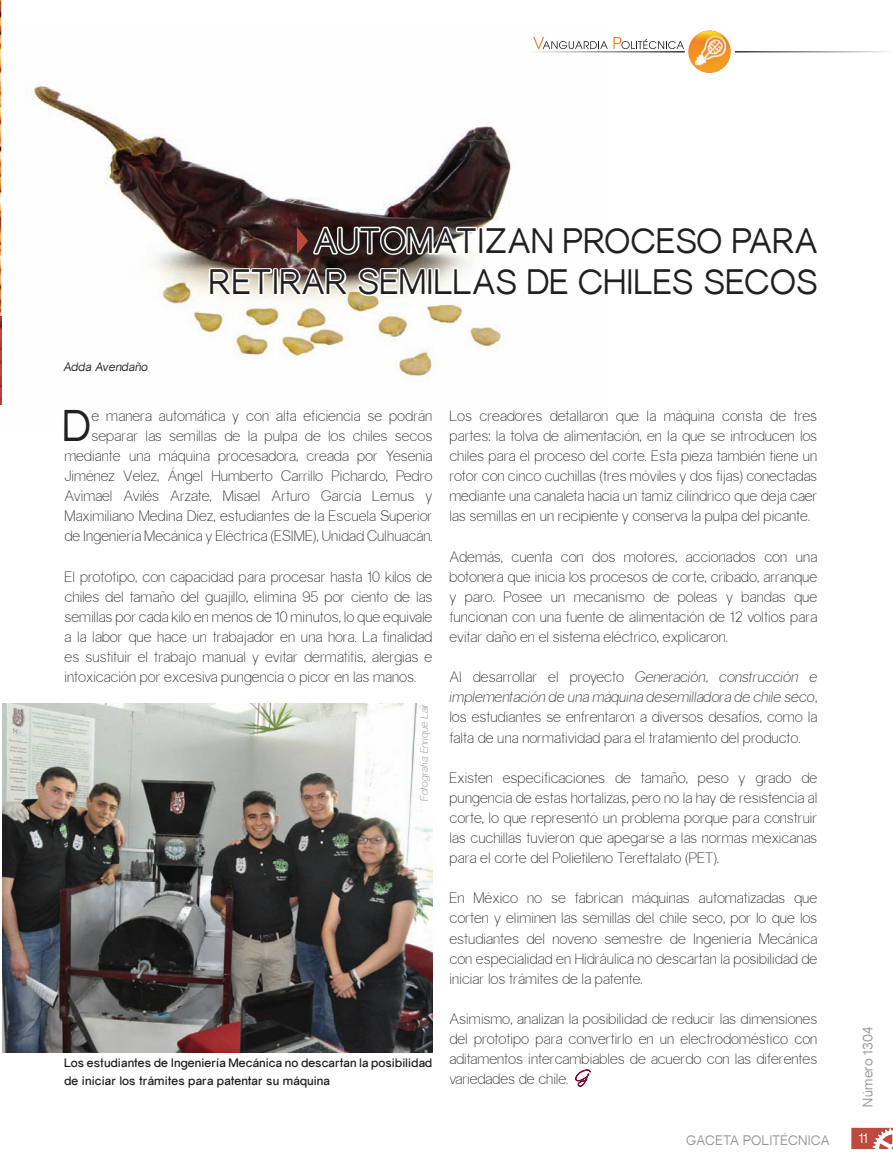
<style>
.page{position:relative;width:893px;height:1169px;background:#fff}
.page>*{position:absolute;margin:0;border:0;box-sizing:border-box;transform-origin:0 0}
.t1{font:43.2px "Gravity";color:#231f20}
.t2{font:34.5px/41.4px "Gravity";color:#231f20;text-align:right}
.t3{font:300 15px/20.1px "Gravity";color:#231f20;text-align:justify}
.t4{font:13.5px "Gravity";letter-spacing:.015em;color:#939598}
.t5{font:13.5px "Gravity";color:#fff}
.t6{font:700 12px/18px "Gravity";color:#231f20}
.t7{font:italic 12px "Gravity";letter-spacing:-.01em;color:#231f20}
.t8{font:italic 300 10.5px "Gravity";color:#808285}
.s1{font-style:italic}
</style>
<div class="page">
<svg style="left:851px;top:1128px;width:42px;height:21px"></svg>
<img style="left:0;top:2px;width:1px;height:314px">
<hr style="left:1px;top:316px;width:1px;height:89px;background:#bd4b40">
<img style="left:0;top:316px;width:1px;height:89px">
<img style="left:33px;top:49px;width:574px;height:284px">
<svg style="left:526px;top:51px;width:159px;height:1px"></svg>
<svg style="left:735px;top:51px;width:152px;height:1px"></svg>
<svg style="left:533px;top:37px;width:151px;height:12px"></svg>
<img style="left:688px;top:31px;width:43px;height:42px;border-radius:21px">
<svg style="left:206px;top:224px;width:401px;height:863px"></svg>
<img style="left:2px;top:703px;width:430px;height:349px">
<p class="t7" style="left:63px;top:360px;width:86px">Adda Avendaño</p>
<h2 class="t2" style="left:209px;top:220px;width:611px">AUTOMATIZAN PROCESO PARA<br>RETIRAR SEMILLAS DE CHILES SECOS</h2>
<h1 class="t1" style="left:63px;top:401px;width:30px">D</h1>
<p class="t3" style="left:65px;top:406px;width:369px;text-align:right">e manera automática y con alta eficiencia se podrán separar las semillas de la pulpa de los chiles secos mediante una máquina procesadora, creada por Yesenia Jiménez Velez, Ángel Humberto Carrillo Pichardo, Pedro Avimael Avilés Arzate, Misael Arturo García Lemus y Maximiliano Medina Díez, estudiantes de la Escuela Superior de Ingeniería Mecánica y Eléctrica (ESIME), Unidad Culhuacán.</p>
<p class="t3" style="left:65px;top:566px;width:369px">El prototipo, con capacidad para procesar hasta 10 kilos de chiles del tamaño del guajillo, elimina 95 por ciento de las semillas por cada kilo en menos de 10 minutos, lo que equivale a la labor que hace un trabajador en una hora. La finalidad es sustituir el trabajo manual y evitar dermatitis, alergias e intoxicación por excesiva pungencia o picor en las manos.</p>
<p class="t8" style="left:418px;top:800px;width:99px;rotate:-90deg">Fotografía: Enrique Lair</p>
<p class="t6" style="left:64px;top:1053px;width:370px">Los estudiantes de Ingeniería Mecánica no descartan la posibilidad de iniciar los trámites para patentar su máquina</p>
<p class="t3" style="left:449px;top:406px;width:369px">Los creadores detallaron que la máquina consta de tres partes: la tolva de alimentación, en la que se introducen los chiles para el proceso del corte. Esta pieza también tiene un rotor con cinco cuchillas (tres móviles y dos fijas) conectadas mediante una canaleta hacia un tamiz cilíndrico que deja caer las semillas en un recipiente y conserva la pulpa del picante.</p>
<p class="t3" style="left:449px;top:546px;width:369px">Además, cuenta con dos motores, accionados con una botonera que inicia los procesos de corte, cribado, arranque y paro. Posee un mecanismo de poleas y bandas que funcionan con una fuente de alimentación de 12 voltios para evitar daño en el sistema eléctrico, explicaron.</p>
<p class="t3" style="left:449px;top:667px;width:369px">Al desarrollar el proyecto <span class="s1">Generación, construcción e implementación de una máquina desemilladora de chile seco</span>, los estudiantes se enfrentaron a diversos desafíos, como la falta de una normatividad para el tratamiento del producto.</p>
<p class="t3" style="left:449px;top:767px;width:369px">Existen especificaciones de tamaño, peso y grado de pungencia de estas hortalizas, pero no la hay de resistencia al corte, lo que representó un problema porque para construir las cuchillas tuvieron que apegarse a las normas mexicanas para el corte del Polietileno Tereftalato (PET).</p>
<p class="t3" style="left:449px;top:888px;width:369px">En México no se fabrican máquinas automatizadas que corten y eliminen las semillas del chile seco, por lo que los estudiantes del noveno semestre de Ingeniería Mecánica con especialidad en Hidráulica no descartan la posibilidad de iniciar los trámites de la patente.</p>
<p class="t3" style="left:449px;top:1009px;width:369px">Asimismo, analizan la posibilidad de reducir las dimensiones del prototipo para convertirlo en un electrodoméstico con aditamentos intercambiables de acuerdo con las diferentes variedades de chile.</p>
<p class="t4" style="left:860px;top:1106px;width:81px;rotate:-90deg">Número 1304</p>
<p class="t4" style="left:686px;top:1133px;width:145px">GACETA POLITÉCNICA</p>
<p class="t5" style="left:859px;top:1130px;width:10px">11</p>
</div>
